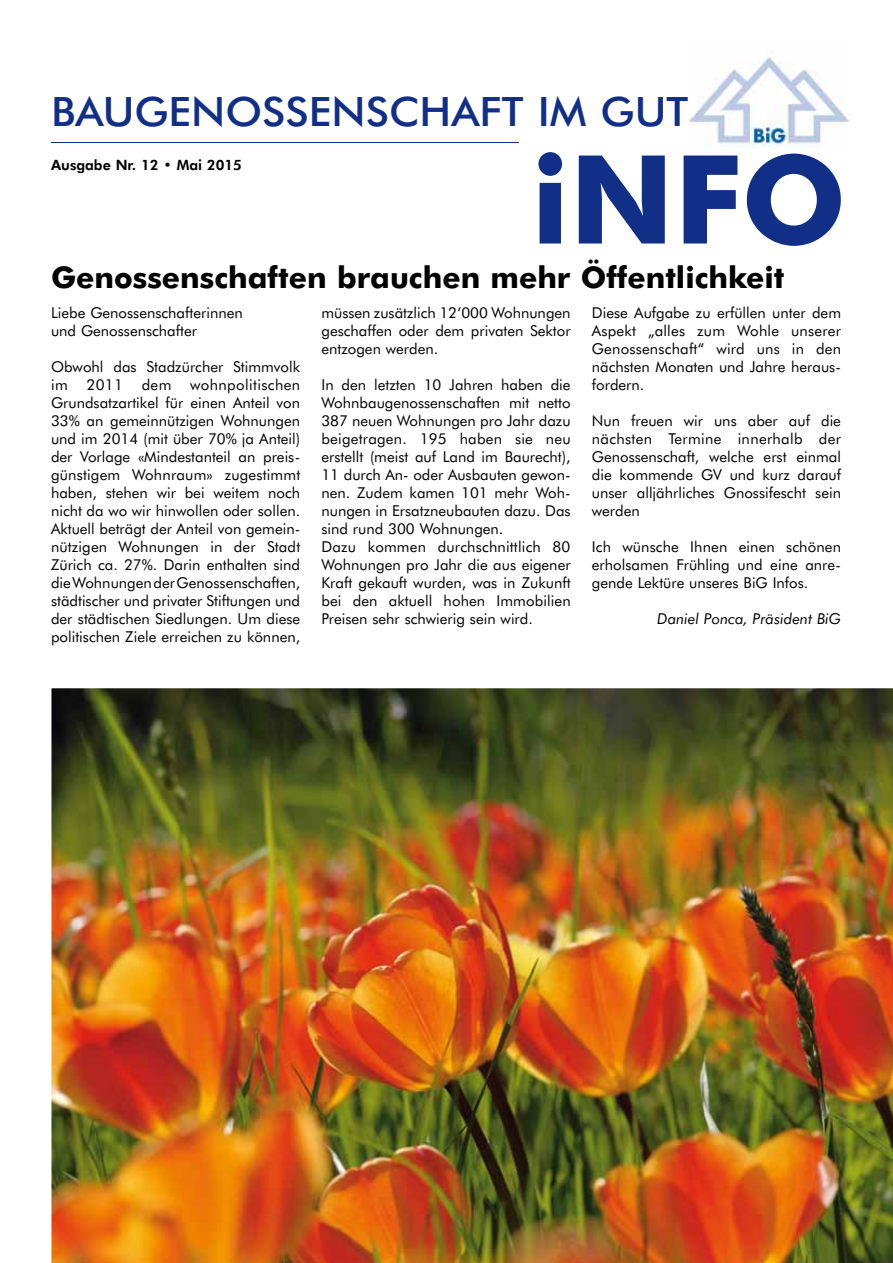
<style>
.page{position:relative;width:893px;height:1263px;background:#fff}
.page>*{position:absolute;margin:0;border:0;box-sizing:border-box;transform-origin:0 0}
.t1{font:700 123px "Futura BT";color:#112f87}
.t2{font:500 40.5px "Futura BT";color:#112f87;scale:1.05 1}
.t3{font:700 30px "Futura BT";color:#000}
.t4{font:15px/18px "Futura BT";color:#000;text-align:justify}
.t5{font:italic 15px "Futura BT";color:#000}
.t6{font:800 14.25px "Futura BT";color:#000}
</style>
<div class="page">
<img style="left:688px;top:57px;width:162px;height:90px">
<hr style="left:51px;top:142px;width:468px;height:1px;background:#112f87">
<img style="left:51px;top:688px;width:842px;height:575px">
<h2 class="t2" style="left:51px;top:87px;width:608px">BAUGENOSSENSCHAFT IM GUT</h2>
<h1 class="t1" style="left:531px;top:125px;width:317px">iNFO</h1>
<p class="t6" style="left:51px;top:156px;width:192px">Ausgabe Nr. 12 • Mai 2015</p>
<h3 class="t3" style="left:51px;top:259px;width:735px">Genossenschaften brauchen mehr Öffentlichkeit</h3>
<p class="t4" style="left:51px;top:303px;width:193px">Liebe Genossenschafterinnen und Genossenschafter</p>
<p class="t4" style="left:51px;top:357px;width:251px">Obwohl das Stadzürcher Stimmvolk im 2011 dem wohnpolitischen Grundsatzartikel für einen Anteil von 33% an gemeinnützigen Wohnungen und im 2014 (mit über 70% ja Anteil) der Vorlage «Mindestanteil an preis&shy;günstigem Wohnraum» zugestimmt haben, stehen wir bei weitem noch nicht da wo wir hinwollen oder sollen.<br>Aktuell beträgt der Anteil von gemein&shy;nützigen Wohnungen in der Stadt Zürich ca. 27%. Darin enthalten sind die Wohnungen der Genossenschaften, städtischer und privater Stiftungen und der städtischen Siedlungen. Um diese politischen Ziele erreichen zu können,</p>
<p class="t4" style="left:592px;top:303px;width:251px">Diese Aufgabe zu erfüllen unter dem Aspekt „alles zum Wohle unserer Genossenschaft“ wird uns in den nächsten Monaten und Jahre heraus&shy;fordern.</p>
<p class="t4" style="left:592px;top:411px;width:251px">Nun freuen wir uns aber auf die nächsten Termine innerhalb der Genossenschaft, welche erst einmal die kommende GV und kurz darauf unser alljährliches Gnossifescht sein werden</p>
<p class="t4" style="left:592px;top:537px;width:251px">Ich wünsche Ihnen einen schönen erholsamen Frühling und eine anre&shy;gende Lektüre unseres BiG Infos.</p>
<p class="t5" style="left:657px;top:609px;width:185px">Daniel Ponca, Präsident BiG</p>
<p class="t4" style="left:321px;top:303px;width:251px">müssen zusätzlich 12‘000 Wohnungen geschaffen oder dem privaten Sektor entzogen werden.</p>
<p class="t4" style="left:321px;top:375px;width:251px;text-align:left">In den letzten 10 Jahren haben die Wohnbaugenossenschaften mit netto 387 neuen Wohnungen pro Jahr dazu beigetragen. 195 haben sie neu erstellt (meist auf Land im Baurecht), 11 durch An- oder Ausbauten gewon&shy;nen. Zudem kamen 101 mehr Woh&shy;nungen in Ersatzneubauten dazu. Das sind rund 300 Wohnungen.<br>Dazu kommen durchschnittlich 80<br>Wohnungen pro Jahr die aus eigener Kraft gekauft wurden, was in Zukunft bei den aktuell hohen Immobilien Preisen sehr schwierig sein wird.</p>
</div>
